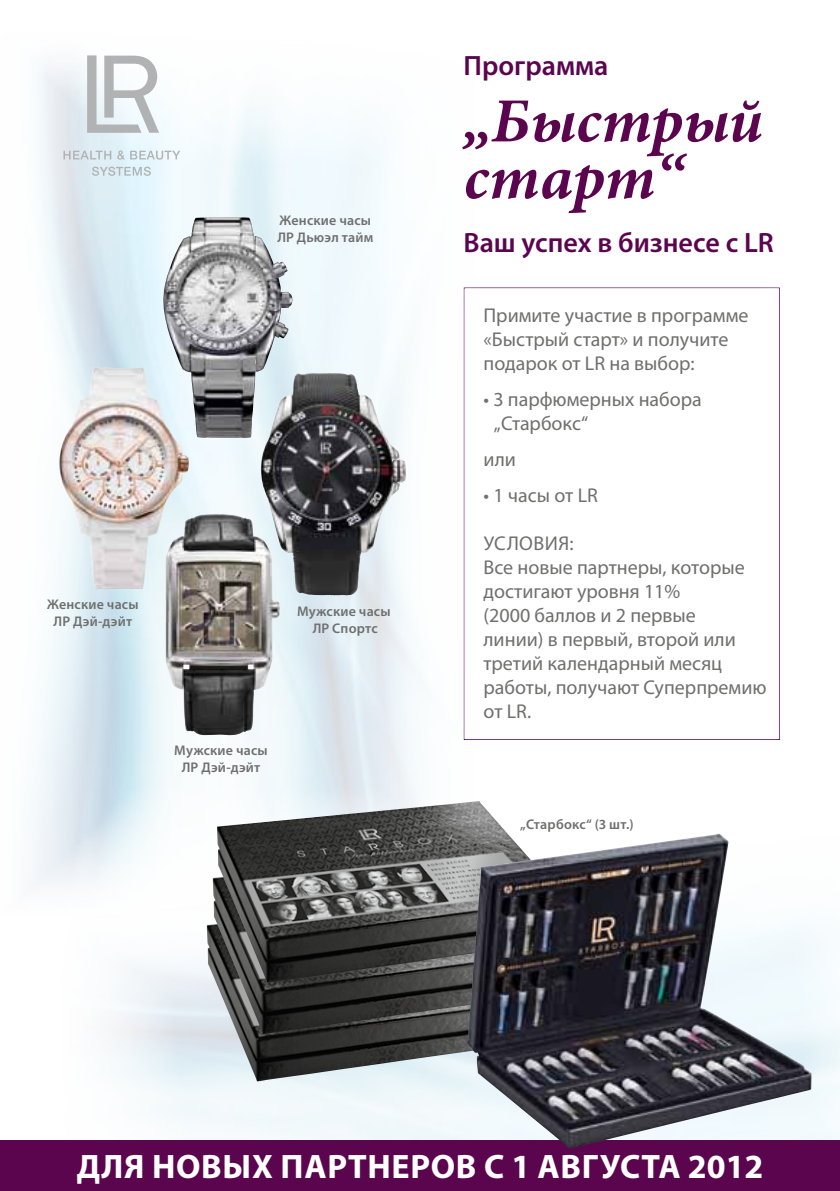
<style>
.page{position:relative;width:840px;height:1191px;background:#fff}
.page>*{position:absolute;margin:0;border:0;box-sizing:border-box;transform-origin:0 0}
.t1{font:italic 700 62.8px/56.8px "Minion Pro";color:#5b054f}
.t2{font:700 34px "Myriad Pro";letter-spacing:.02em;color:#fff}
.t3{font:600 28px "Myriad Pro";color:#5b054f}
.t4{font:20px/24px "Myriad Pro";color:#6f6f6e}
.t5{font:600 14px/16.8px "Myriad Pro";letter-spacing:.015em;color:#6f6f6e;text-align:center}
</style>
<div class="page">
<img style="left:38px;top:65px;width:489px;height:712px">
<img style="left:260px;top:373px;width:146px;height:223px">
<svg style="left:87px;top:55px;width:72px;height:78px"></svg>
<svg style="left:63px;top:151px;width:48px;height:8px"></svg>
<svg style="left:117px;top:150px;width:63px;height:10px"></svg>
<svg style="left:92px;top:167px;width:59px;height:9px"></svg>
<img style="left:207px;top:924px;width:259px;height:157px">
<img style="left:213px;top:877px;width:253px;height:157px">
<img style="left:217px;top:801px;width:290px;height:182px">
<img style="left:162px;top:217px;width:131px;height:221px">
<img style="left:165px;top:514px;width:115px;height:221px">
<div style="left:0;top:1140px;width:839px;height:51px;background:#5b054f"></div>
<img style="left:466px;top:833px;width:345px;height:315px">
<img style="left:57px;top:367px;width:132px;height:222px">
<p class="t5" style="left:277px;top:212px;width:97px;text-align:left">Женские часы<br>ЛР Дьюэл тайм</p>
<p class="t5" style="left:47px;top:596px;width:93px">Женские часы<br>ЛР Дэй-дэйт</p>
<p class="t5" style="left:297px;top:602px;width:95px">Мужские часы<br>ЛР Спортс</p>
<p class="t5" style="left:174px;top:742px;width:95px">Мужские часы<br>ЛР Дэй-дэйт</p>
<h3 class="t3" style="left:463px;top:48px;width:146px">Программа</h3>
<h1 class="t1" style="left:463px;top:92px;width:300px">„Быстрый старт“</h1>
<h3 class="t3" style="left:463px;top:224px;width:312px">Вaш успех в бизнесе с LR</h3>
<p class="t4" style="left:483px;top:303px;width:266px">Примите участие в программе «Быстрый старт» и получите подарок от LR на выбор:</p>
<p class="t4" style="left:493px;top:387px;width:209px;text-indent:-10px">• 3 парфюмерных набора „Старбокс“</p>
<p class="t4" style="left:483px;top:447px;width:34px">или</p>
<p class="t4" style="left:483px;top:483px;width:116px">• 1 часы от LR</p>
<p class="t4" style="left:483px;top:531px;width:284px">Условия:<br>Все новые партнеры, которые достигают уровня 11%<br>(2000 баллов и 2 первые<br>линии) в первый, второй или третий календарный месяц работы, получают Суперпремию от LR.</p>
<p class="t5" style="left:520px;top:815px;width:115px">„Старбокс“ (3 шт.)</p>
<h2 class="t2" style="left:77px;top:1144px;width:687px">Для НОВЫХ Партнеров с 1 августа 2012</h2>
</div>
